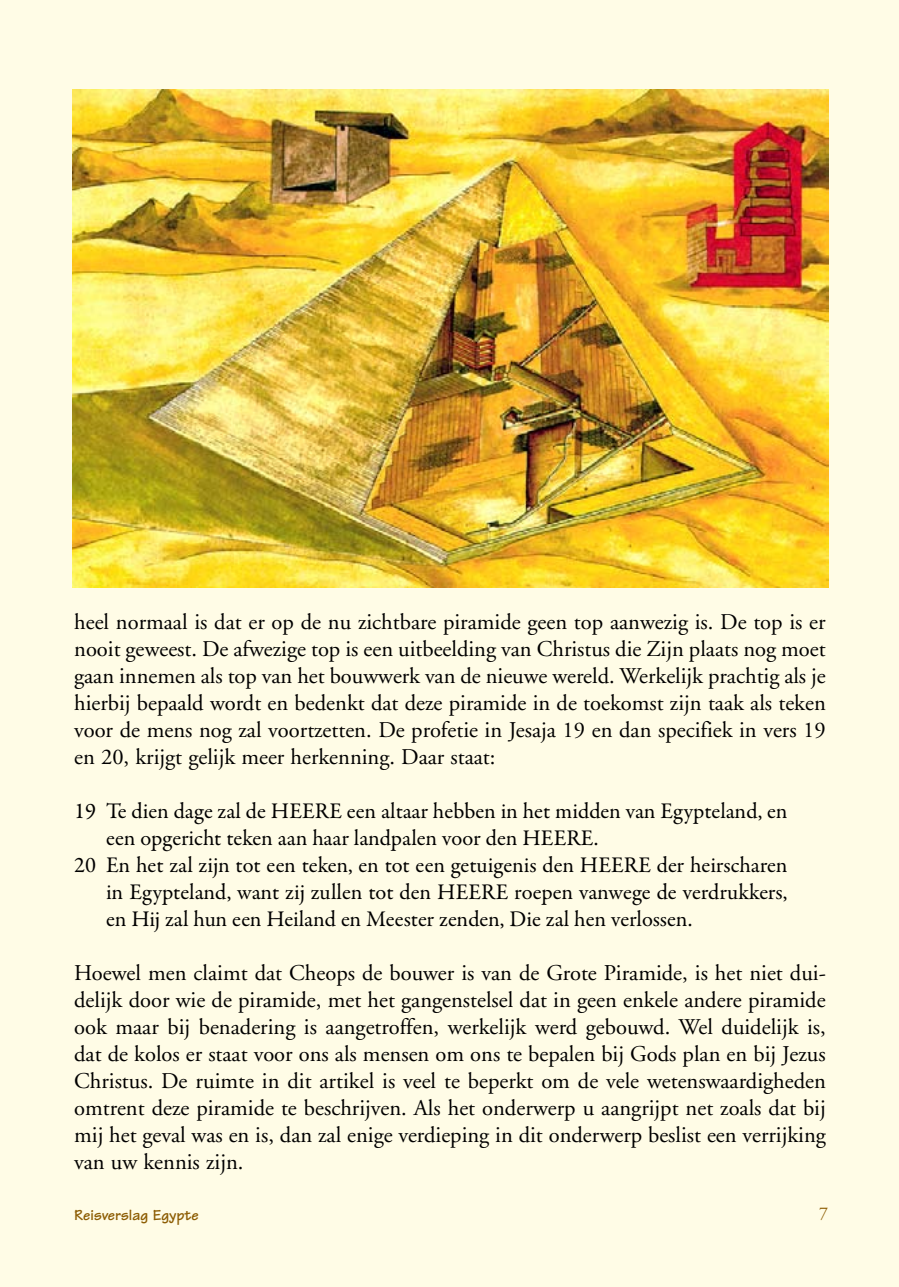
<style>
.page{position:relative;width:899px;height:1287px;background:#fffce6}
.page>*{position:absolute;margin:0;border:0;box-sizing:border-box;transform-origin:0 0}
.t1{font:22.5px/27px "Adobe Garamond";color:#000;text-align:justify}
.t2{font:22.5px "Garamond Premr Pro";color:#000}
.t3{font:18px "Adobe Garamond";color:#8d5d04}
.t4{font:700 15.75px "Tekton";color:#8d5d04}
</style>
<div class="page">
<img style="left:72px;top:90px;width:756px;height:497px">
<p class="t1" style="left:74px;top:609px;width:753px">heel normaal is dat er op de nu zichtbare piramide geen top aanwezig is. De top is er nooit geweest. De afwezige top is een uitbeelding van Christus die Zijn plaats nog moet gaan innemen als top van het bouwwerk van de nieuwe wereld. Werkelijk prachtig als je hierbij bepaald wordt en bedenkt dat deze piramide in de toekomst zijn taak als teken voor de mens nog zal voortzetten. De profetie in Jesaja 19 en dan specifiek in vers 19 en 20, krijgt gelijk meer herkenning. Daar staat:</p>
<p class="t2" style="left:74px;top:798px;width:715px">19 Te dien dage zal de HEERE een altaar hebben in het midden van Egypteland, en</p>
<p class="t2" style="left:106px;top:825px;width:494px">een opgericht teken aan haar landpalen voor den HEERE.</p>
<p class="t2" style="left:74px;top:852px;width:715px">20 En het zal zijn tot een teken, en tot een getuigenis den HEERE der heirscharen</p>
<p class="t2" style="left:106px;top:879px;width:683px">in Egypteland, want zij zullen tot den HEERE roepen vanwege de verdrukkers,</p>
<p class="t2" style="left:106px;top:906px;width:587px">en Hij zal hun een Heiland en Meester zenden, Die zal hen verlossen.</p>
<p class="t1" style="left:74px;top:960px;width:753px">Hoewel men claimt dat Cheops de bouwer is van de Grote Piramide, is het niet dui&shy;delijk door wie de piramide, met het gangenstelsel dat in geen enkele andere piramide ook maar bij benadering is aangetroffen, werkelijk werd gebouwd. Wel duidelijk is, dat de kolos er staat voor ons als mensen om ons te bepalen bij Gods plan en bij Jezus Christus. De ruimte in dit artikel is veel te beperkt om de vele wetenswaardigheden omtrent deze piramide te beschrijven. Als het onderwerp u aangrijpt net zoals dat bij mij het geval was en is, dan zal enige verdieping in dit onderwerp beslist een verrijking van uw kennis zijn.</p>
<p class="t3" style="left:819px;top:1204px;width:10px">7</p>
<p class="t4" style="left:74px;top:1205px;width:126px">Reisverslag Egypte</p>
</div>
